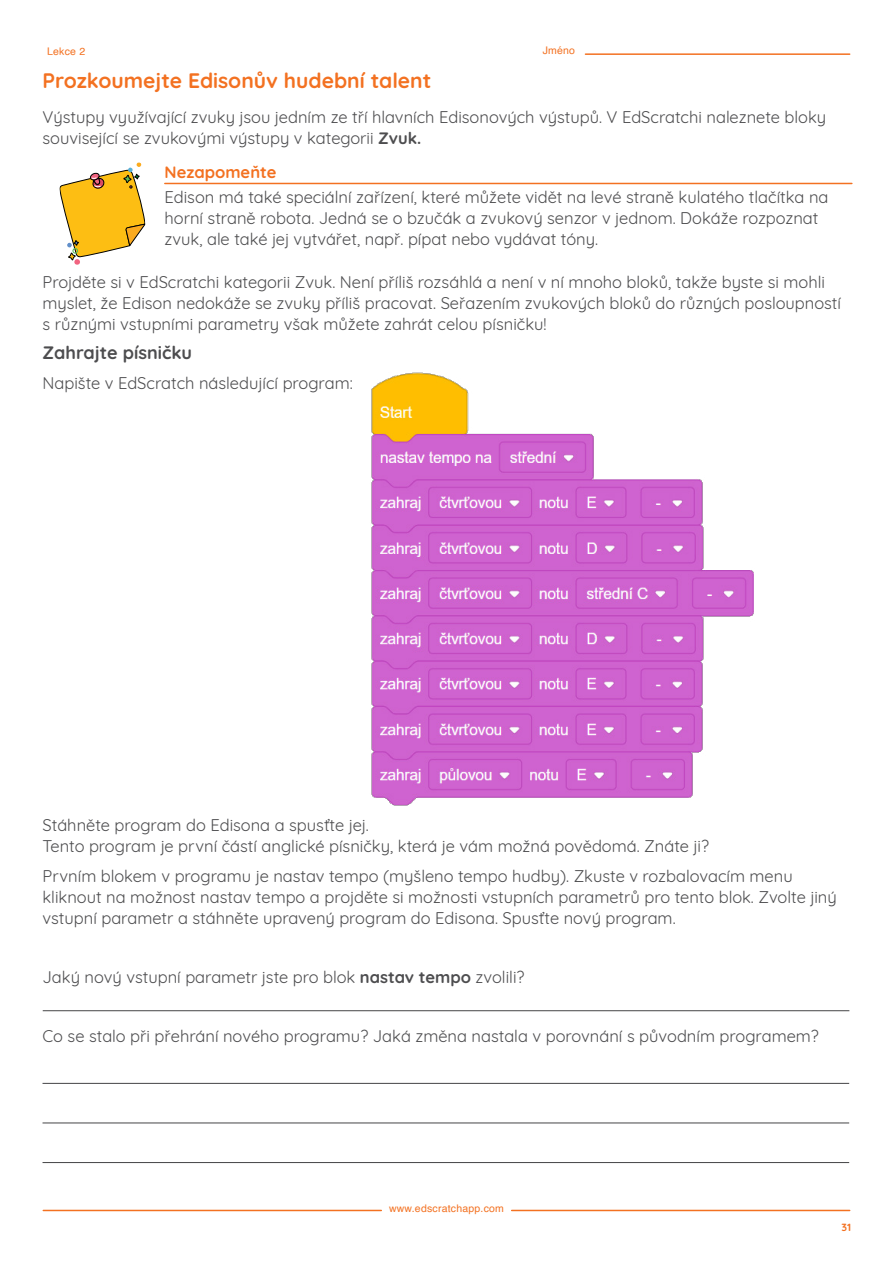
<style>
.page{position:relative;width:893px;height:1263px;background:#fff}
.page>*{position:absolute;margin:0;border:0;box-sizing:border-box;transform-origin:0 0}
.t1{font:700 21px "Quicksand";color:#f37121}
.t2{font:700 18px "Quicksand";color:#4d4d4f}
.t3{font:16.5px/21px "Quicksand";color:#4d4d4f}
.t4{font:700 16.5px "Quicksand";color:#f37121}
.t5{font:10.5px "Helvetica";letter-spacing:.02em;color:#f37121}
.t6{font:700 10.5px "Quicksand";color:#f37121}
.s1{font-weight:700}
</style>
<div class="page">
<hr style="left:585px;top:53px;width:265px;height:2px;background:#f37121">
<hr style="left:43px;top:1210px;width:338px;height:1px;background:#f37121">
<hr style="left:512px;top:1210px;width:338px;height:1px;background:#f37121">
<svg style="left:59px;top:162px;width:87px;height:103px"></svg>
<hr style="left:165px;top:183px;width:687px;height:1px;background:#f37121">
<hr style="left:43px;top:1083px;width:806px;height:1px;background:#4d4d4f">
<hr style="left:43px;top:1122px;width:806px;height:1px;background:#4d4d4f">
<hr style="left:43px;top:1162px;width:806px;height:1px;background:#4d4d4f">
<hr style="left:43px;top:1010px;width:806px;height:1px;background:#4d4d4f">
<img style="left:371px;top:372px;width:383px;height:434px">
<p class="t5" style="left:47px;top:43px;width:40px">Lekce 2</p>
<p class="t1" style="left:43px;top:63px;width:390px">Prozkoumejte Edisonův hudební talent</p>
<p class="t5" style="left:543px;top:42px;width:34px">Jméno</p>
<p class="t3" style="left:43px;top:105px;width:785px">Výstupy využívající zvuky jsou jedním ze tří hlavních Edisonových výstupů. V EdScratchi naleznete bloky související se zvukovými výstupy v kategorii <span class="s1">Zvuk.</span></p>
<p class="t4" style="left:165px;top:159px;width:114px">Nezapomeňte</p>
<p class="t3" style="left:165px;top:185px;width:665px">Edison má také speciální zařízení, které můžete vidět na levé straně kulatého tlačítka na horní straně robota. Jedná se o bzučák a zvukový senzor v jednom. Dokáže rozpoznat zvuk, ale také jej vytvářet, např. pípat nebo vydávat tóny.</p>
<p class="t3" style="left:43px;top:270px;width:800px">Projděte si v EdScratchi kategorii Zvuk. Není příliš rozsáhlá a není v ní mnoho bloků, takže byste si mohli myslet, že Edison nedokáže se zvuky příliš pracovat. Seřazením zvukových bloků do různých posloupností s různými vstupními parametry však můžete zahrát celou písničku!</p>
<p class="t2" style="left:43px;top:338px;width:151px">Zahrajte písničku</p>
<p class="t3" style="left:43px;top:371px;width:312px">Napište v EdScratch následující program:</p>
<p class="t3" style="left:43px;top:813px;width:668px">Stáhněte program do Edisona a spusťte jej.<br>Tento program je první částí anglické písničky, která je vám možná povědomá. Znáte ji?</p>
<p class="t3" style="left:43px;top:864px;width:796px">Prvním blokem v programu je nastav tempo (myšleno tempo hudby). Zkuste v rozbalovacím menu kliknout na možnost nastav tempo a projděte si možnosti vstupních parametrů pro tento blok. Zvolte jiný vstupní parametr a stáhněte upravený program do Edisona. Spusťte nový program.</p>
<p class="t3" style="left:43px;top:965px;width:484px">Jaký nový vstupní parametr jste pro blok <span class="s1">nastav tempo</span> zvolili?</p>
<p class="t3" style="left:43px;top:1024px;width:778px">Co se stalo při přehrání nového programu? Jaká změna nastala v porovnání s původním programem?</p>
<p class="t5" style="left:389px;top:1200px;width:116px">www.edscratchapp.com</p>
<p class="t6" style="left:841px;top:1218px;width:11px">31</p>
</div>
